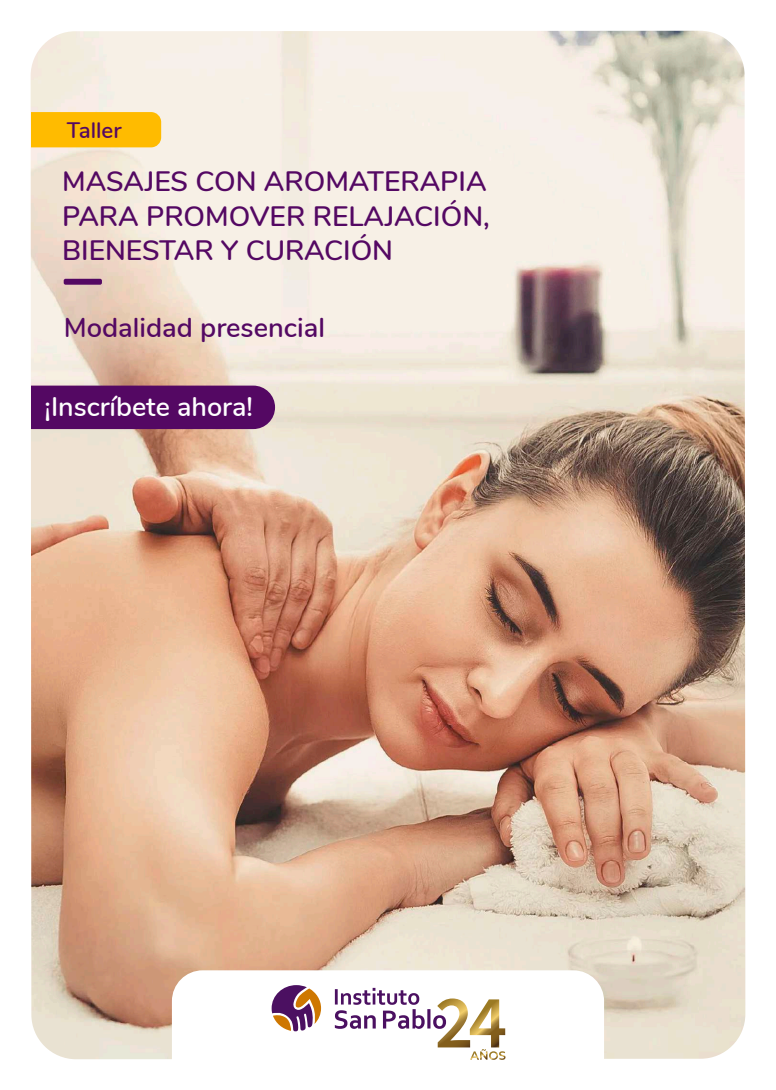
<style>
.page{position:relative;width:776px;height:1090px;background:#fff}
.page>*{position:absolute;margin:0;border:0;box-sizing:border-box;transform-origin:0 0}
.t1{font:600 28px/34.1px "Nunito";color:#540863;text-align:justify}
.t2{font:600 27.3px "Nunito";color:#540863}
.t3{font:600 27px "Nunito";color:#fff}
.t4{font:600 22.4px "Nunito";color:#540863}
</style>
<div class="page">
<img style="left:31px;top:31px;width:714px;height:1028px">
<div style="left:31px;top:386px;width:244px;height:43px;background:#540863"></div>
<div style="left:31px;top:112px;width:130px;height:35px;background:#fb0"></div>
<div style="left:64px;top:279px;width:38px;height:6px;background:#540863;border-radius:2px"></div>
<svg style="left:172px;top:970px;width:432px;height:89px"></svg>
<svg style="left:272px;top:985px;width:49px;height:46px"></svg>
<svg style="left:335px;top:988px;width:170px;height:72px"></svg>
<p class="t4" style="left:67px;top:113px;width:56px">Taller</p>
<p class="t1" style="left:62px;top:163px;width:429px">MASAJES CON AROMATERAPIA PARA PROMOVER RELAJACIÓN, BIENESTAR Y CURACIÓN</p>
<p class="t2" style="left:64px;top:307px;width:263px">Modalidad presencial</p>
<p class="t3" style="left:45px;top:387px;width:210px">¡Inscríbete ahora!</p>
</div>
